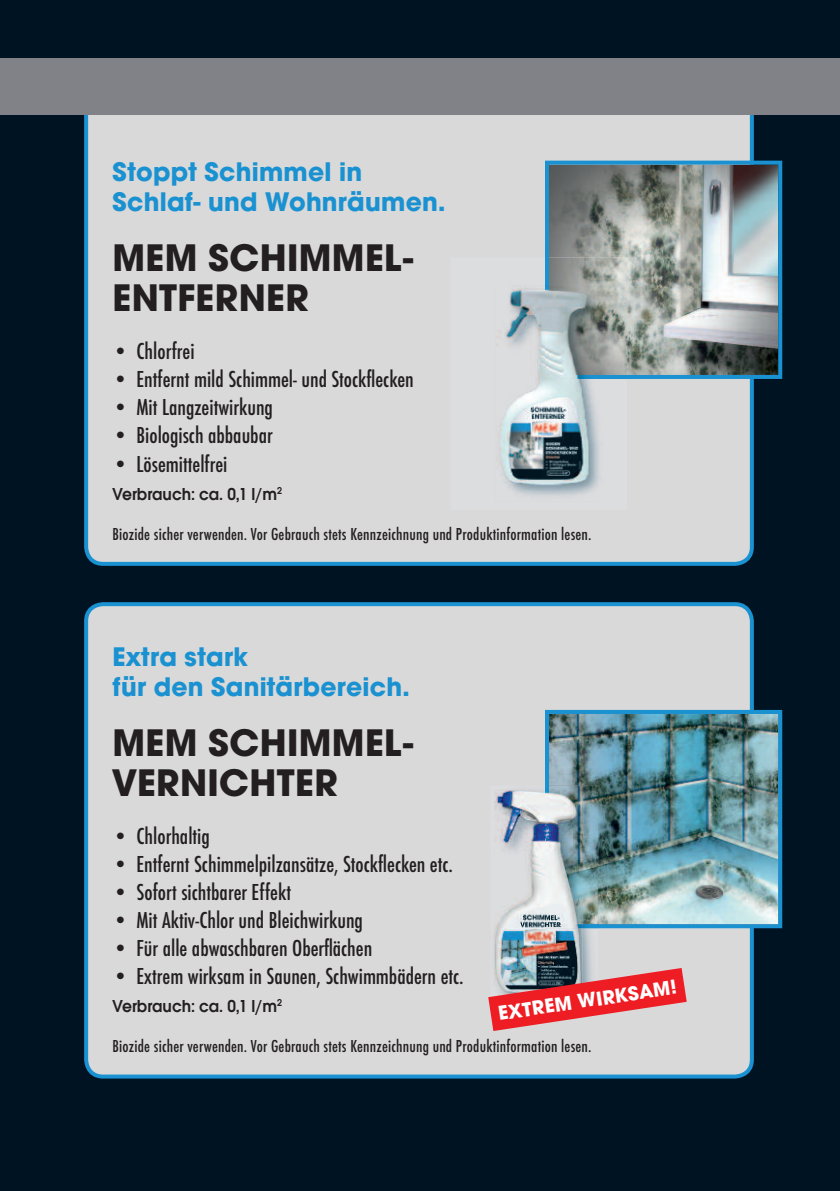
<style>
.page{position:relative;width:840px;height:1191px;background:#fff}
.page>*{position:absolute;margin:0;border:0;box-sizing:border-box;transform-origin:0 0}
.t1{font:700 40px/40px "Avant Garde Gothic Itc T";letter-spacing:.01em;color:#231f20}
.t2{font:700 28px/30px "Avant Garde Gothic Itc T";letter-spacing:.01em;color:#1a91d1}
.t3{font:500 condensed 24px "Futura T";color:#231f20}
.t4{font:700 21px "Avant Garde Gothic Itc T";color:#fff}
.t5{font:500 condensed 18px "Futura T";letter-spacing:.01em;color:#231f20}
.t6{font:600 18px "Avant Garde Gothic Itc T";letter-spacing:-.005em;color:#231f20;scale:.95 1}
</style>
<div class="page">
<div style="left:0;top:1px;width:839px;height:1190px;background:#001322"></div>
<div style="left:86px;top:88px;width:665px;height:476px;background:#d9d9d9;border-radius:17px"></div>
<div style="left:84px;top:86px;width:669px;height:480px;border:4px solid #1a91d1;border-radius:17px"></div>
<div style="left:86px;top:604px;width:665px;height:472px;background:#d9d9d9;border-radius:17px"></div>
<div style="left:84px;top:602px;width:669px;height:476px;border:4px solid #1a91d1;border-radius:17px"></div>
<div style="left:0;top:58px;width:839px;height:56px;background:#808287"></div>
<img style="left:545px;top:161px;width:236px;height:218px">
<img style="left:545px;top:257px;width:82px;height:122px">
<img style="left:501px;top:289px;width:98px;height:206px">
<img style="left:544px;top:285px;width:60px;height:94px">
<img style="left:545px;top:710px;width:236px;height:218px">
<img style="left:582px;top:928px;width:15px;height:40px">
<img style="left:545px;top:785px;width:52px;height:143px">
<img style="left:494px;top:790px;width:88px;height:178px">
<img style="left:544px;top:789px;width:38px;height:139px">
<svg style="left:488px;top:968px;width:198px;height:63px"></svg>
<p class="t2" style="left:112px;top:157px;width:334px">Stoppt Schimmel in<br>Schlaf- und Wohnräumen.</p>
<h1 class="t1" style="left:112px;top:238px;width:302px">MEM SCHIMMEL-<br>ENTFERNER</h1>
<p class="t3" style="left:112px;top:337px;width:84px">• Chlorfrei</p>
<p class="t3" style="left:112px;top:365px;width:303px">• Entfernt mild Schimmel- und Stockflecken</p>
<p class="t3" style="left:112px;top:393px;width:162px">• Mit Langzeitwirkung</p>
<p class="t3" style="left:112px;top:421px;width:162px">• Biologisch abbaubar</p>
<p class="t3" style="left:112px;top:449px;width:116px">• Lösemittelfrei</p>
<p class="t6" style="left:112px;top:483px;width:180px">Verbrauch: ca. 0,1 l/m<sup>2</sup></p>
<p class="t5" style="left:112px;top:523px;width:480px">Biozide sicher verwenden. Vor Gebrauch stets Kennzeichnung und Produktinformation lesen.</p>
<p class="t2" style="left:112px;top:641px;width:298px">Extra stark<br>für den Sanitärbereich.</p>
<h1 class="t1" style="left:112px;top:722px;width:302px">MEM SCHIMMEL-<br>VERNICHTER</h1>
<p class="t3" style="left:112px;top:822px;width:99px">• Chlorhaltig</p>
<p class="t3" style="left:112px;top:850px;width:342px">• Entfernt Schimmelpilzansätze, Stockflecken etc.</p>
<p class="t3" style="left:112px;top:878px;width:180px">• Sofort sichtbarer Effekt</p>
<p class="t3" style="left:112px;top:906px;width:252px">• Mit Aktiv-Chlor und Bleichwirkung</p>
<p class="t3" style="left:112px;top:934px;width:261px">• Für alle abwaschbaren Oberflächen</p>
<p class="t3" style="left:112px;top:962px;width:352px">• Extrem wirksam in Saunen, Schwimmbädern etc.</p>
<p class="t6" style="left:112px;top:995px;width:180px">Verbrauch: ca. 0,1 l/m<sup>2</sup></p>
<p class="t5" style="left:112px;top:1035px;width:480px">Biozide sicher verwenden. Vor Gebrauch stets Kennzeichnung und Produktinformation lesen.</p>
<p class="t4" style="left:496px;top:1001px;width:182px;rotate:-9deg">EXTREM WIRKSAM!</p>
</div>
